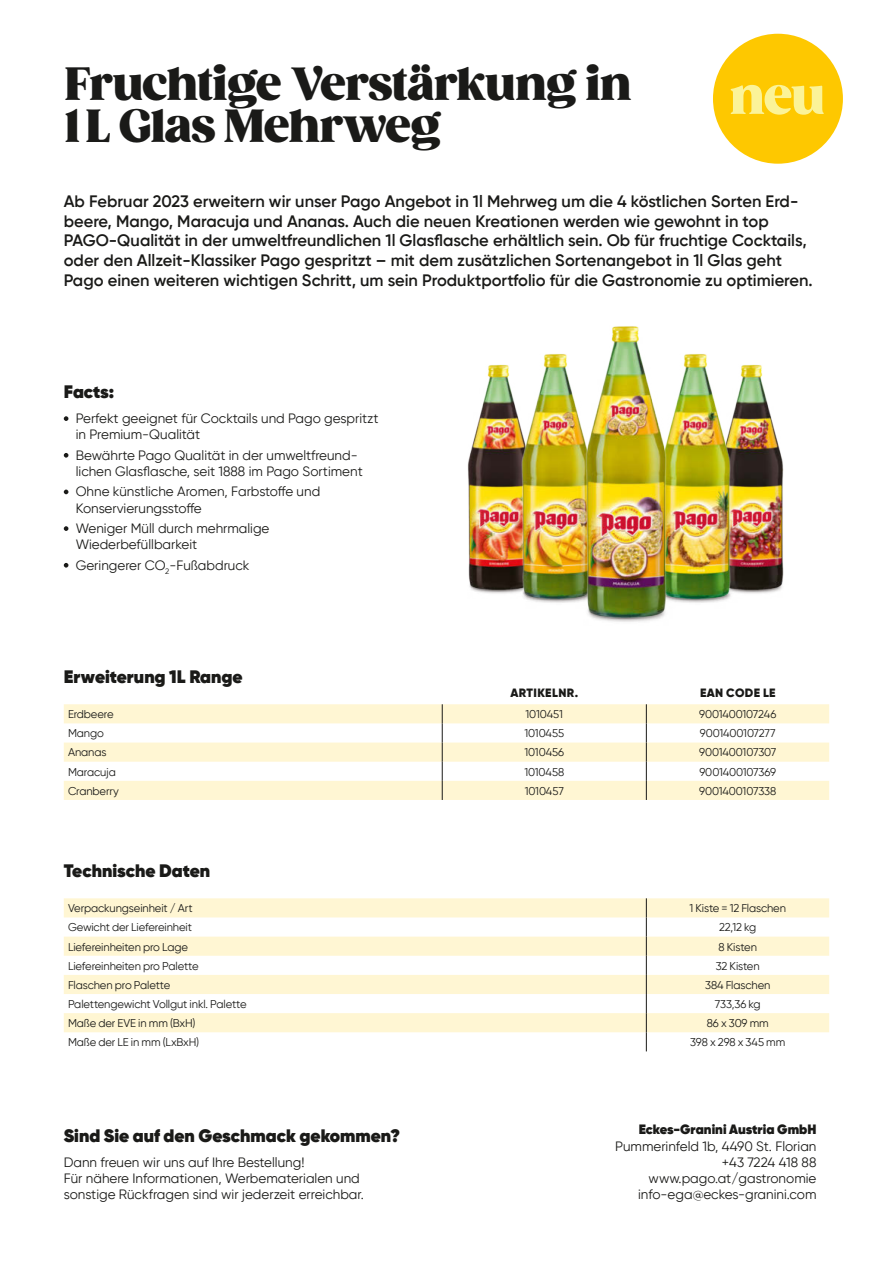
<style>
.page{position:relative;width:893px;height:1263px;background:#fff}
.page>*{position:absolute;margin:0;border:0;box-sizing:border-box;transform-origin:0 0}
.t1{font:800 49.95px "Gazpacho";color:#fbf398}
.t2{font:800 45px/42px "Gazpacho";letter-spacing:-.01em;color:#1a1a18}
.t3{font:800 18px "Gilroy";color:#1a1a18}
.t4{font:600 16.5px/19.8px "Gilroy";color:#1a1a18}
.t5{font:13.5px/16.2px "Gilroy";color:#1a1a18}
.t6{font:800 13.5px "Gilroy";color:#1a1a18}
.t7{font:900 12px "Gilroy";letter-spacing:.03em;color:#1a1a18}
.t8{font:11.25px "Gilroy";letter-spacing:-.01em;color:#1a1a18}
</style>
<div class="page">
<svg style="left:64px;top:416px;width:4px;height:5px"></svg>
<svg style="left:64px;top:453px;width:4px;height:5px"></svg>
<svg style="left:64px;top:490px;width:4px;height:4px"></svg>
<svg style="left:64px;top:526px;width:4px;height:5px"></svg>
<svg style="left:64px;top:563px;width:4px;height:5px"></svg>
<svg style="left:64px;top:898px;width:765px;height:134px;fill:#fff6d3"></svg>
<svg style="left:646px;top:898px;width:1px;height:153px"></svg>
<svg style="left:64px;top:704px;width:765px;height:96px;fill:#fff6d3"></svg>
<svg style="left:442px;top:704px;width:1px;height:96px"></svg>
<svg style="left:646px;top:704px;width:1px;height:96px"></svg>
<img style="left:473px;top:590px;width:48px;height:4px">
<img style="left:467px;top:365px;width:54px;height:225px">
<img style="left:730px;top:569px;width:54px;height:29px">
<img style="left:730px;top:365px;width:53px;height:225px">
<img style="left:667px;top:354px;width:63px;height:245px">
<img style="left:521px;top:354px;width:64px;height:245px">
<img style="left:585px;top:326px;width:82px;height:292px">
<div style="left:713px;top:34px;width:130px;height:130px;background:#fec800;border-radius:50%"></div>
<h2 class="t2" style="left:65px;top:64px;width:568px">Fruchtige Verstärkung in<br>1L Glas Mehrweg</h2>
<h1 class="t1" style="left:730px;top:65px;width:96px">neu</h1>
<p class="t4" style="left:64px;top:191px;width:750px">Ab Februar 2023 erweitern wir unser Pago Angebot in 1l Mehrweg um die 4 köstlichen Sorten Erd&shy;beere, Mango, Maracuja und Ananas. Auch die neuen Kreationen werden wie gewohnt in top PAGO-Qualität in der umweltfreundlichen 1l Glasflasche erhältlich sein. Ob für fruchtige Cocktails, oder den Allzeit-Klassiker Pago gespritzt – mit dem zusätzlichen Sortenangebot in 1l Glas geht Pago einen weiteren wichtigen Schritt, um sein Produktportfolio für die Gastronomie zu optimieren.</p>
<h3 class="t3" style="left:64px;top:381px;width:52px">Facts:</h3>
<p class="t5" style="left:76px;top:410px;width:304px">Perfekt geeignet für Cocktails und Pago gespritzt in Premium-Qualität</p>
<p class="t5" style="left:76px;top:447px;width:288px">Bewährte Pago Qualität in der umweltfreund&shy;lichen Glasflasche, seit 1888 im Pago Sortiment</p>
<p class="t5" style="left:76px;top:483px;width:246px">Ohne künstliche Aromen, Farbstoffe und<br>Konservierungsstoffe</p>
<p class="t5" style="left:76px;top:520px;width:195px">Weniger Müll durch mehrmalige<br>Wiederbefüllbarkeit</p>
<p class="t5" style="left:76px;top:557px;width:175px">Geringerer CO<sub>2</sub>-Fußabdruck</p>
<h3 class="t3" style="left:64px;top:665px;width:180px">Erweiterung 1L Range</h3>
<p class="t7" style="left:510px;top:685px;width:69px">ARTIKELNR.</p>
<p class="t7" style="left:700px;top:685px;width:77px">EAN CODE LE</p>
<p class="t8" style="left:68px;top:707px;width:47px">Erdbeere</p>
<p class="t8" style="left:526px;top:707px;width:39px">1010451</p>
<p class="t8" style="left:699px;top:707px;width:79px">9001400107246</p>
<p class="t8" style="left:68px;top:726px;width:37px">Mango</p>
<p class="t8" style="left:524px;top:726px;width:41px">1010455</p>
<p class="t8" style="left:700px;top:726px;width:77px">9001400107277</p>
<p class="t8" style="left:68px;top:746px;width:40px">Ananas</p>
<p class="t8" style="left:524px;top:746px;width:41px">1010456</p>
<p class="t8" style="left:699px;top:746px;width:79px">9001400107307</p>
<p class="t8" style="left:68px;top:765px;width:49px">Maracuja</p>
<p class="t8" style="left:524px;top:765px;width:41px">1010458</p>
<p class="t8" style="left:699px;top:765px;width:78px">9001400107369</p>
<p class="t8" style="left:68px;top:784px;width:52px">Cranberry</p>
<p class="t8" style="left:525px;top:784px;width:41px">1010457</p>
<p class="t8" style="left:699px;top:784px;width:78px">9001400107338</p>
<h3 class="t3" style="left:64px;top:859px;width:148px">Technische Daten</h3>
<p class="t8" style="left:68px;top:901px;width:126px">Verpackungseinheit / Art</p>
<p class="t8" style="left:689px;top:901px;width:98px">1 Kiste = 12 Flaschen</p>
<p class="t8" style="left:68px;top:920px;width:125px">Gewicht der Liefereinheit</p>
<p class="t8" style="left:719px;top:920px;width:39px">22,12 kg</p>
<p class="t8" style="left:68px;top:940px;width:122px">Liefereinheiten pro Lage</p>
<p class="t8" style="left:719px;top:940px;width:40px">8 Kisten</p>
<p class="t8" style="left:68px;top:959px;width:132px">Liefereinheiten pro Palette</p>
<p class="t8" style="left:716px;top:959px;width:45px">32 Kisten</p>
<p class="t8" style="left:68px;top:978px;width:104px">Flaschen pro Palette</p>
<p class="t8" style="left:705px;top:978px;width:67px">384 Flaschen</p>
<p class="t8" style="left:68px;top:997px;width:180px">Palettengewicht Vollgut inkl. Palette</p>
<p class="t8" style="left:715px;top:997px;width:47px">733,36 kg</p>
<p class="t8" style="left:68px;top:1016px;width:129px">Maße der EVE in mm (BxH)</p>
<p class="t8" style="left:707px;top:1016px;width:63px">86 x 309 mm</p>
<p class="t8" style="left:68px;top:1035px;width:133px">Maße der LE in mm (LxBxH)</p>
<p class="t8" style="left:690px;top:1035px;width:96px">398 x 298 x 345 mm</p>
<h3 class="t3" style="left:64px;top:1124px;width:338px">Sind Sie auf den Geschmack gekommen?</h3>
<p class="t5" style="left:64px;top:1154px;width:302px">Dann freuen wir uns auf Ihre Bestellung!<br>Für nähere Informationen, Werbematerialen und sonstige Rückfragen sind wir jederzeit erreichbar.</p>
<p class="t6" style="left:639px;top:1121px;width:179px">Eckes-Granini Austria GmbH</p>
<p class="t5" style="left:615px;top:1137px;width:203px;text-align:right">Pummerinfeld 1b, 4490 St. Florian +43 7224 418 88 www.pago.at/gastronomie info-ega@eckes-granini.com</p>
</div>
